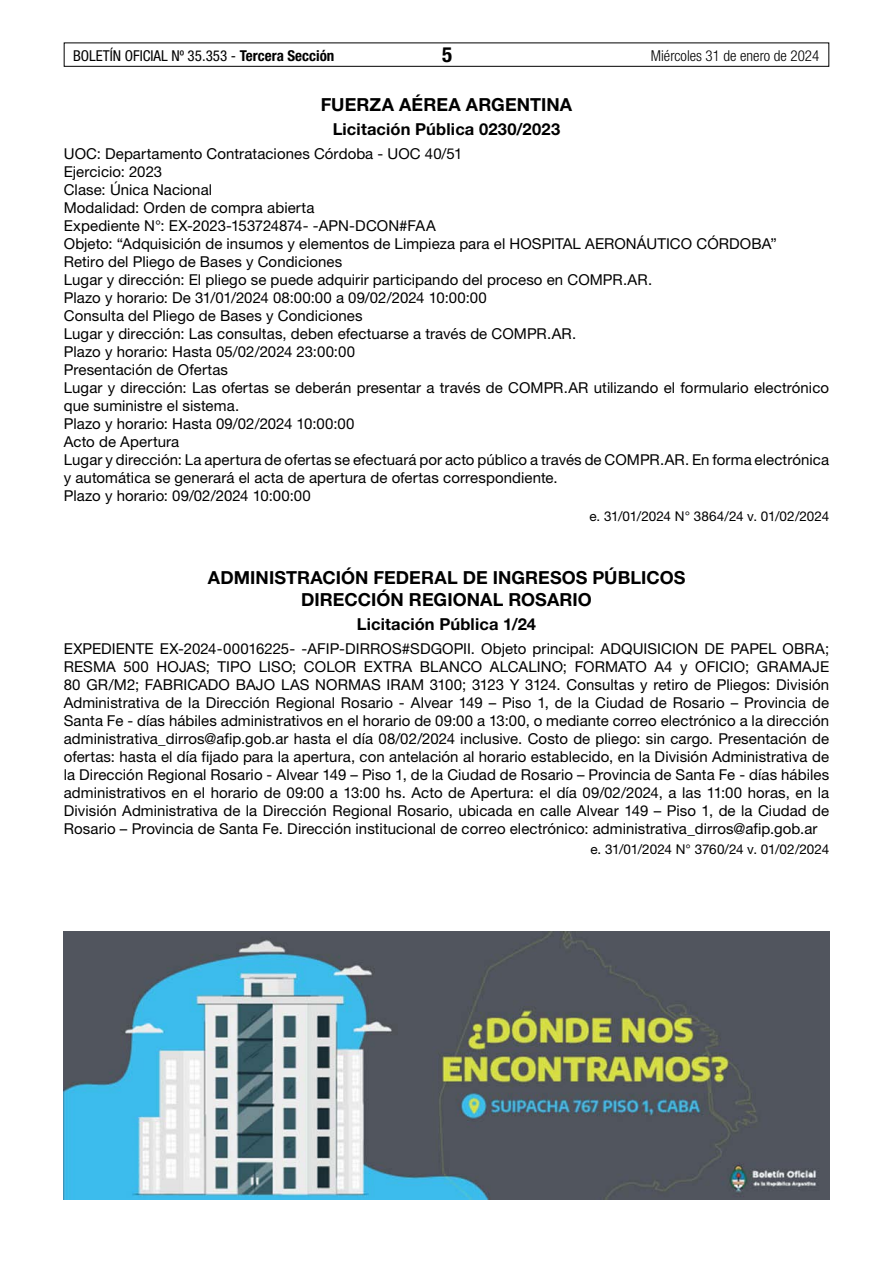
<style>
.page{position:relative;width:893px;height:1263px;background:#fff}
.page>*{position:absolute;margin:0;border:0;box-sizing:border-box;transform-origin:0 0}
.t1{font:700 condensed 21px "Helvetica Neue LT Std";color:#000}
.t2{font:700 18px/21px "Helvetica Neue LT Std";letter-spacing:.005em;color:#000}
.t3{font:700 16.5px "Helvetica Neue LT Std";letter-spacing:.01em;color:#000}
.t4{font:15px/18px "Helvetica Neue LT Std";letter-spacing:.005em;color:#000}
.t5{font:condensed 15px "Helvetica Neue LT Std";color:#000}
.t6{font:300 condensed 15px "Helvetica Neue LT Std";color:#000}
.t7{font:13.5px "Helvetica Neue LT Std";letter-spacing:-.01em;color:#000}
.s1{font-weight:700}
.s2{color:#fff}
</style>
<div class="page">
<div style="left:64px;top:43px;width:765px;height:24px;border:1px solid #000"></div>
<img style="left:64px;top:931px;width:765px;height:268px">
<p class="t5" style="left:73px;top:47px;width:263px">BOLETÍN OFICIAL Nº 35.353 - <span class="s1">Tercera Sección</span></p>
<h1 class="t1" style="left:442px;top:42px;width:12px">5</h1>
<p class="t6" style="left:651px;top:47px;width:170px">Miércoles 31 de enero de 2024</p>
<p class="t2" style="left:321px;top:93px;width:253px">FUERZA AÉREA ARGENTINA</p>
<p class="t3" style="left:333px;top:119px;width:229px">Licitación Pública 0230/2023</p>
<p class="t4" style="left:64px;top:145px;width:767px">UOC: Departamento Contrataciones Córdoba - UOC 40/51<br>Ejercicio: 2023<br>Clase: Única Nacional<br>Modalidad: Orden de compra abierta<br>Expediente N°: EX-2023-153724874- -APN-DCON#FAA<br>Objeto: “Adquisición de insumos y elementos de Limpieza para el HOSPITAL AERONÁUTICO CÓRDOBA”<br>Retiro del Pliego de Bases y Condiciones<br>Lugar y dirección: El pliego se puede adquirir participando del proceso en COMPR.AR.<br>Plazo y horario: De 31/01/2024 08:00:00 a 09/02/2024 10:00:00<br>Consulta del Pliego de Bases y Condiciones<br>Lugar y dirección: Las consultas, deben efectuarse a través de COMPR.AR.<br>Plazo y horario: Hasta 05/02/2024 23:00:00<br>Presentación de Ofertas<br>Lugar y dirección: Las ofertas se deberán presentar a través de COMPR.AR utilizando el formulario electrónico que suministre el sistema.<br>Plazo y horario: Hasta 09/02/2024 10:00:00<br>Acto de Apertura<br>Lugar y dirección: La apertura de ofertas se efectuará por acto público a través de COMPR.AR. En forma electrónica y automática se generará el acta de apertura de ofertas correspondiente.<br>Plazo y horario: 09/02/2024 10:00:00</p>
<p class="t7" style="left:589px;top:508px;width:241px">e. 31/01/2024 N° 3864/24 v. 01/02/2024</p>
<p class="t2" style="left:301px;top:567px;width:398px;text-indent:-93px">ADMINISTRACIÓN FEDERAL DE INGRESOS PÚBLICOS <span class="s2">-<br></span>DIRECCIÓN REGIONAL ROSARIO</p>
<p class="t3" style="left:357px;top:614px;width:181px">Licitación Pública 1/24</p>
<p class="t4" style="left:64px;top:640px;width:767px;text-align:justify">EXPEDIENTE EX-2024-00016225- -AFIP-DIRROS#SDGOPII. Objeto principal: ADQUISICION DE PAPEL OBRA; RESMA 500 HOJAS; TIPO LISO; COLOR EXTRA BLANCO ALCALINO; FORMATO A4 y OFICIO; GRAMAJE 80 GR/M2; FABRICADO BAJO LAS NORMAS IRAM 3100; 3123 Y 3124. Consultas y retiro de Pliegos: División Administrativa de la Dirección Regional Rosario - Alvear 149 – Piso 1, de la Ciudad de Rosario – Provincia de Santa Fe - días hábiles administrativos en el horario de 09:00 a 13:00, o mediante correo electrónico a la dirección administrativa_dirros@afip.gob.ar hasta el día 08/02/2024 inclusive. Costo de pliego: sin cargo. Presentación de ofertas: hasta el día fijado para la apertura, con antelación al horario establecido, en la División Administrativa de la Dirección Regional Rosario - Alvear 149 – Piso 1, de la Ciudad de Rosario – Provincia de Santa Fe - días hábiles administrativos en el horario de 09:00 a 13:00 hs. Acto de Apertura: el día 09/02/2024, a las 11:00 horas, en la División Administrativa de la Dirección Regional Rosario, ubicada en calle Alvear 149 – Piso 1, de la Ciudad de Rosario – Provincia de Santa Fe. Dirección institucional de correo electrónico: administrativa_dirros@afip.gob.ar</p>
<p class="t7" style="left:590px;top:841px;width:240px">e. 31/01/2024 N° 3760/24 v. 01/02/2024</p>
</div>
